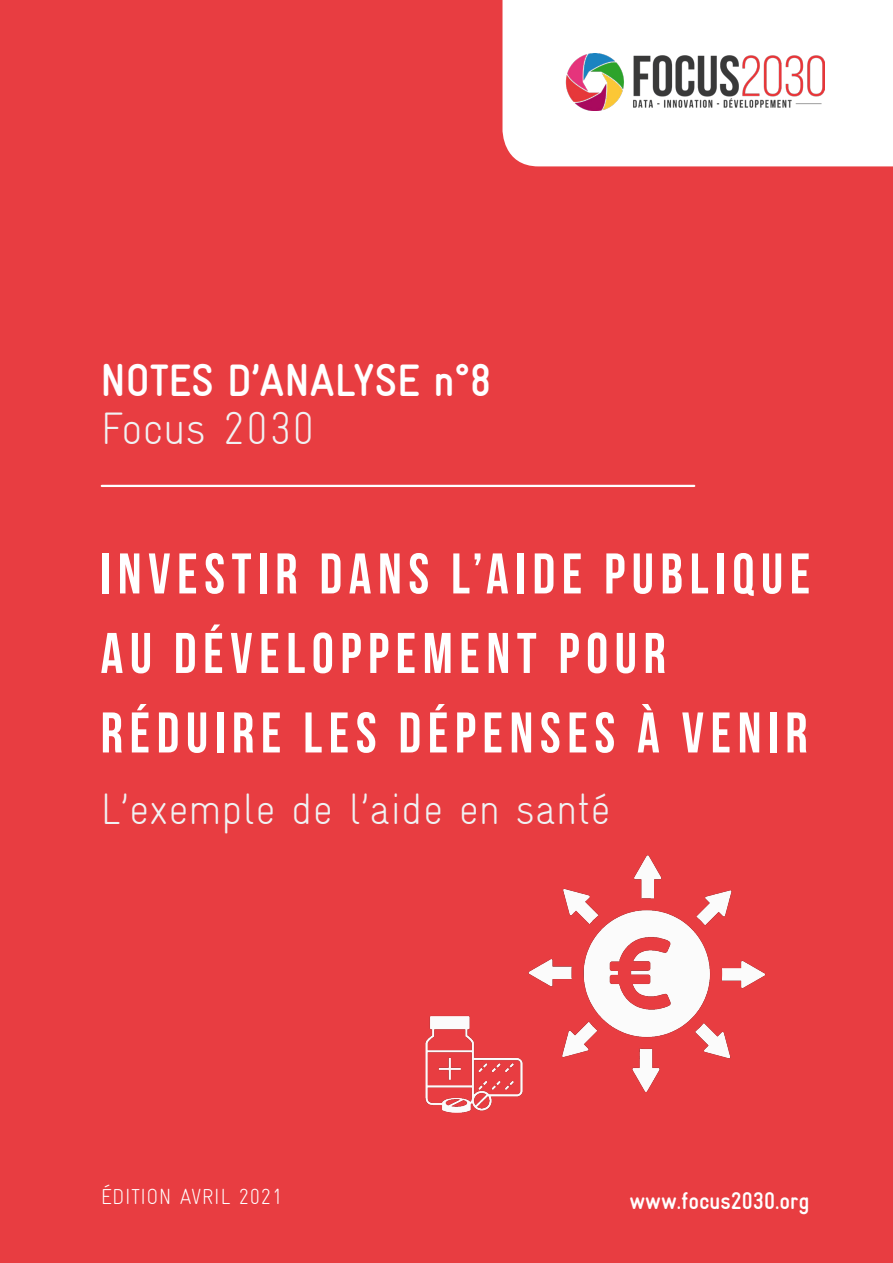
<style>
.page{position:relative;width:893px;height:1263px;background:#e83d41}
.page>*{position:absolute;margin:0;border:0;box-sizing:border-box;transform-origin:0 0}
.Style_de_paragraphe{font:57.15px/79.5px "Bebas Neue";letter-spacing:.12em;color:#fff}
.t1{font:700 condensed 45.75px "Gravur";color:#fff}
.Couv_Sous-titre{font:300 condensed 45.75px "Gravur";color:#f0f2f3}
.Couv_Sous-titre-2{font:300 condensed 43.5px "Gravur";color:#f0f2f3}
.t2{font:700 condensed 24px "Gravur";color:#fff}
.t3{font:300 condensed 21.75px "Gravur";letter-spacing:.015em;color:#fff}
</style>
<div class="page">
<div style="left:502px;top:0;width:391px;height:166px;background:#fff"></div>
<img style="left:566px;top:53px;width:259px;height:58px">
<hr style="left:102px;top:485px;width:592px;height:2px;background:#fff">
<img style="left:528px;top:855px;width:238px;height:237px">
<img style="left:425px;top:1006px;width:129px;height:107px">
<p class="t1" style="left:101px;top:355px;width:392px">NOTES D’ANALYSE n°8</p>
<p class="Couv_Sous-titre" style="left:101px;top:403px;width:216px">Focus 2030</p>
<p class="Style_de_paragraphe" style="left:101px;top:533px;width:711px">INVESTIR DANS L’AIDE PUBLIQUE<br>AU DÉVELOPPEMENT POUR<br>RÉDUIRE LES DÉPENSES À VENIR</p>
<p class="Couv_Sous-titre-2" style="left:101px;top:785px;width:511px">L’exemple de l’aide en santé</p>
<p class="t3" style="left:101px;top:1184px;width:184px">ÉDITION AVRIL 2021</p>
<p class="t2" style="left:629px;top:1187px;width:182px">www.focus2030.org</p>
</div>
